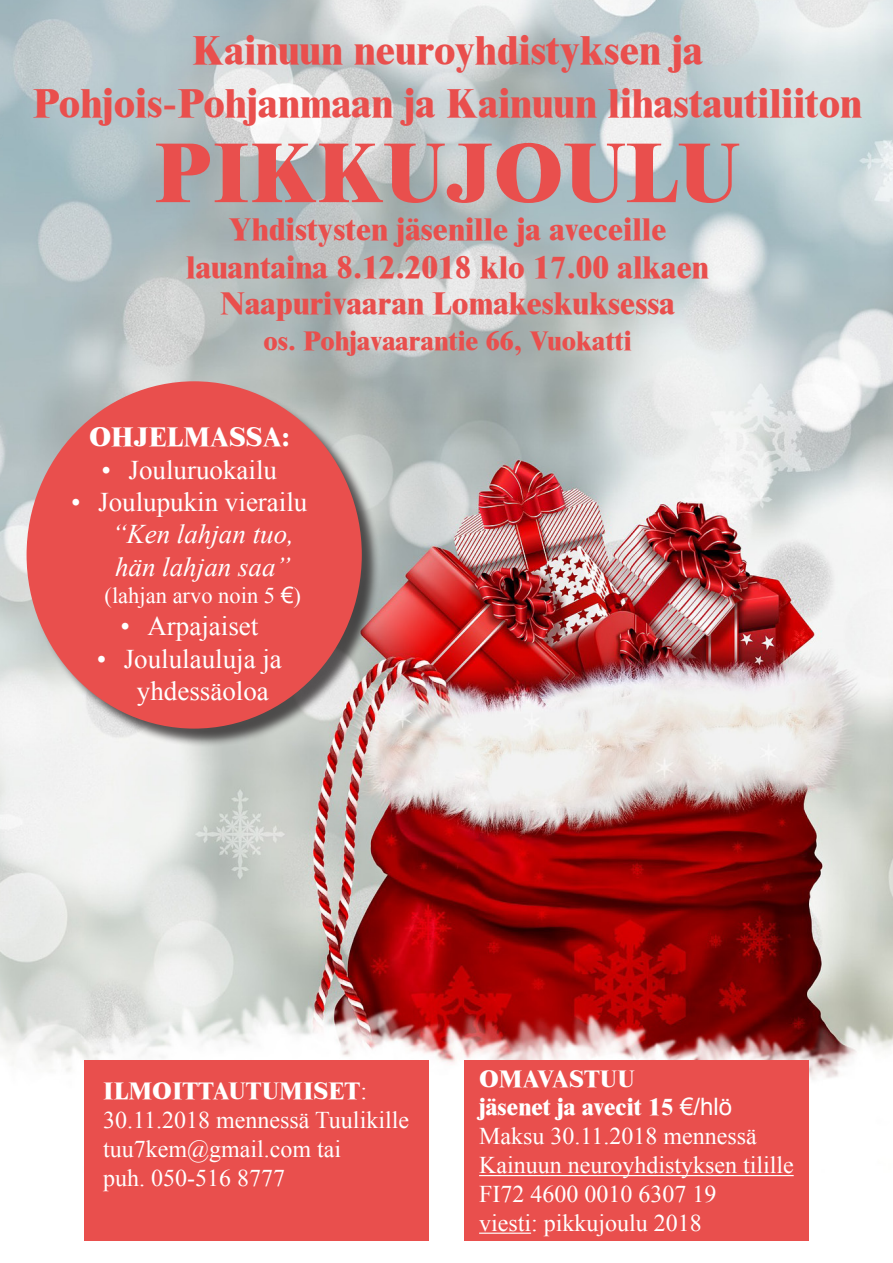
<style>
.page{position:relative;width:893px;height:1263px;background:#fff}
.page>*{position:absolute;margin:0;border:0;box-sizing:border-box;transform-origin:0 0}
.t1{font:800 85.5px "Times New Roman";color:#e94f4d}
.t2{font:800 40.5px "Times New Roman";color:#e94f4d}
.t3{font:800 31.5px "Times New Roman";color:#e94f4d}
.t4{font:27px/32.4px "Times New Roman";color:#fff}
.t5{font:italic 27px/32.4px "Times New Roman";color:#fff}
.t6{font:800 27px "Times New Roman";color:#e94f4d}
.t7{font:800 27px "Times New Roman";color:#fff}
.t8{font:24px "Times New Roman";color:#fff}
.t9{font:800 24px "Times New Roman";color:#fff}
.t10{font:22.5px "Times New Roman";color:#fff}
.s1{font-style:normal}
.s2{font-family:"Arial"}
.s3{font-weight:400}
.s4{font-family:"Arial";font-weight:400}
</style>
<div class="page">
<img style="left:0;top:0;width:893px;height:1080px">
<div style="left:29px;top:383px;width:351px;height:364px;background:#231f20;opacity:.75"></div>
<div style="left:27px;top:381px;width:335px;height:348px;background:#e94f4d;border-radius:50%"></div>
<div style="left:84px;top:1060px;width:345px;height:180px;background:#e94f4d"></div>
<div style="left:464px;top:1060px;width:345px;height:180px;background:#e94f4d"></div>
<hr style="left:479px;top:1175px;width:315px;height:1px;background:#fff">
<hr style="left:479px;top:1232px;width:52px;height:2px;background:#fff">
<p class="t2" style="left:192px;top:26px;width:512px">Kainuun neuroyhdistyksen ja</p>
<p class="t2" style="left:33px;top:79px;width:831px">Pohjois-Pohjanmaan ja Kainuun lihastautiliiton</p>
<p class="t1" style="left:154px;top:122px;width:588px">PIKKUJOULU</p>
<p class="t3" style="left:229px;top:211px;width:439px">Yhdistysten jäsenille ja aveceille</p>
<p class="t3" style="left:186px;top:248px;width:524px">lauantaina 8.12.2018 klo 17.00 alkaen</p>
<p class="t3" style="left:220px;top:284px;width:456px">Naapurivaaran Lomakeskuksessa</p>
<p class="t6" style="left:263px;top:325px;width:370px">os. Pohjavaarantie 66, Vuokatti</p>
<p class="t7" style="left:89px;top:421px;width:202px">OHJELMASSA:</p>
<p class="t4" style="left:102px;top:453px;width:177px">• Jouluruokailu</p>
<p class="t5" style="left:112px;top:485px;width:197px;text-indent:-40px"><span class="s1">• Joulupukin vierailu </span>“Ken lahjan tuo, hän lahjan saa”</p>
<p class="t10" style="left:105px;top:580px;width:198px">(lahjan arvo noin 5 <span class="s2">€</span>)</p>
<p class="t4" style="left:120px;top:609px;width:139px">• Arpajaiset</p>
<p class="t4" style="left:137px;top:642px;width:147px;text-indent:-40px">• Joululauluja ja yhdessäoloa</p>
<p class="t9" style="left:103px;top:1077px;width:265px">ILMOITTAUTUMISET<span class="s3">:</span></p>
<p class="t8" style="left:103px;top:1104px;width:307px">30.11.2018 mennessä Tuulikille</p>
<p class="t8" style="left:103px;top:1133px;width:240px">tuu7kem@gmail.com tai</p>
<p class="t8" style="left:103px;top:1161px;width:183px">puh. 050-516 8777</p>
<p class="t9" style="left:479px;top:1064px;width:157px">OMAVASTUU</p>
<p class="t9" style="left:479px;top:1093px;width:254px">jäsenet ja avecit 15 <span class="s4">€/hlö</span></p>
<p class="t8" style="left:479px;top:1120px;width:279px">Maksu 30.11.2018 mennessä</p>
<p class="t8" style="left:479px;top:1149px;width:316px">Kainuun neuroyhdistyksen tilille</p>
<p class="t8" style="left:479px;top:1177px;width:239px">FI72 4600 0010 6307 19</p>
<p class="t8" style="left:479px;top:1206px;width:224px">viesti: pikkujoulu 2018</p>
</div>
